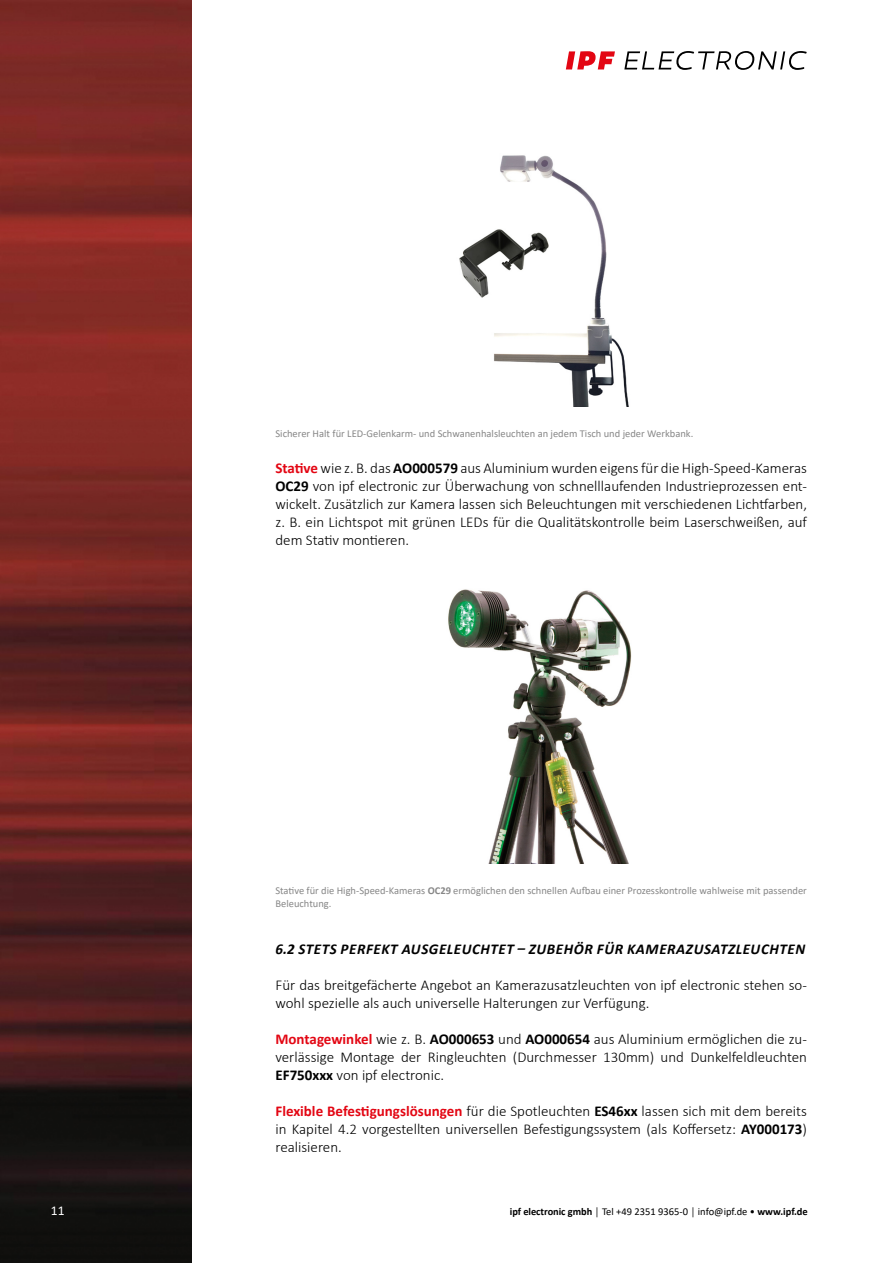
<style>
.page{position:relative;width:893px;height:1263px;background:#fff}
.page>*{position:absolute;margin:0;border:0;box-sizing:border-box;transform-origin:0 0}
.t1{font:300 15px/18px "Calibri";color:#000;text-align:justify}
.t2{font:italic 700 15px "Calibri";letter-spacing:.04em;color:#000}
.t3{font:13.5px "Calibri";color:#fff}
.t4{font:10.5px/12.6px "Calibri";color:#878787}
.t5{font:10.5px "Calibri";color:#000}
.s1{font-weight:700;color:#e30613}
.s2{font-weight:700}
</style>
<div class="page">
<img style="left:0;top:0;width:191px;height:1263px">
<svg style="left:624px;top:51px;width:183px;height:19px"></svg>
<svg style="left:566px;top:51px;width:49px;height:18px"></svg>
<img style="left:459px;top:155px;width:170px;height:251px">
<img style="left:448px;top:589px;width:184px;height:275px">
<p class="t4" style="left:275px;top:427px;width:419px">Sicherer Halt für LED-Gelenkarm- und Schwanenhalsleuchten an jedem Tisch und jeder Werkbank.</p>
<p class="t1" style="left:275px;top:459px;width:533px"><span class="s1">Stative</span> wie z. B. das <span class="s2">AO000579</span> aus Aluminium wurden eigens für die High-Speed-Kameras <span class="s2">OC29</span> von ipf electronic zur Überwachung von schnelllaufenden Industrieprozessen ent&shy;wickelt. Zusätzlich zur Kamera lassen sich Beleuchtungen mit verschiedenen Lichtfarben, z. B. ein Lichtspot mit grünen LEDs für die Qualitätskontrolle beim Laserschweißen, auf dem Stativ montieren.</p>
<p class="t4" style="left:275px;top:884px;width:533px">Stative für die High-Speed-Kameras <span class="s2">OC29</span> ermöglichen den schnellen Aufbau einer Prozesskontrolle wahlweise mit passender<br>Beleuchtung.</p>
<p class="t2" style="left:275px;top:938px;width:531px">6.2 STETS PERFEKT AUSGELEUCHTET – ZUBEHÖR FÜR KAMERAZUSATZLEUCHTEN</p>
<p class="t1" style="left:275px;top:976px;width:533px">Für das breitgefächerte Angebot an Kamerazusatzleuchten von ipf electronic stehen so&shy;wohl spezielle als auch universelle Halterungen zur Verfügung.</p>
<p class="t1" style="left:275px;top:1030px;width:533px"><span class="s1">Montagewinkel</span> wie z. B. <span class="s2">AO000653</span> und <span class="s2">AO000654</span> aus Aluminium ermöglichen die zu&shy;verlässige Montage der Ringleuchten (Durchmesser 130mm) und Dunkelfeldleuchten <span class="s2">EF750xxx</span> von ipf electronic.</p>
<p class="t1" style="left:275px;top:1102px;width:533px"><span class="s1">Flexible Befestigungslösungen</span> für die Spotleuchten <span class="s2">ES46xx</span> lassen sich mit dem bereits in Kapitel 4.2 vorgestellten universellen Befestigungssystem (als Koffersetz: <span class="s2">AY000173</span>) realisieren.</p>
<p class="t3" style="left:51px;top:1201px;width:15px">11</p>
<p class="t5" style="left:510px;top:1204px;width:299px"><span class="s2">ipf electronic gmbh</span> │ Tel +49 2351 9365-0 │ info@ipf.de • <span class="s2">www.ipf.de</span></p>
</div>
